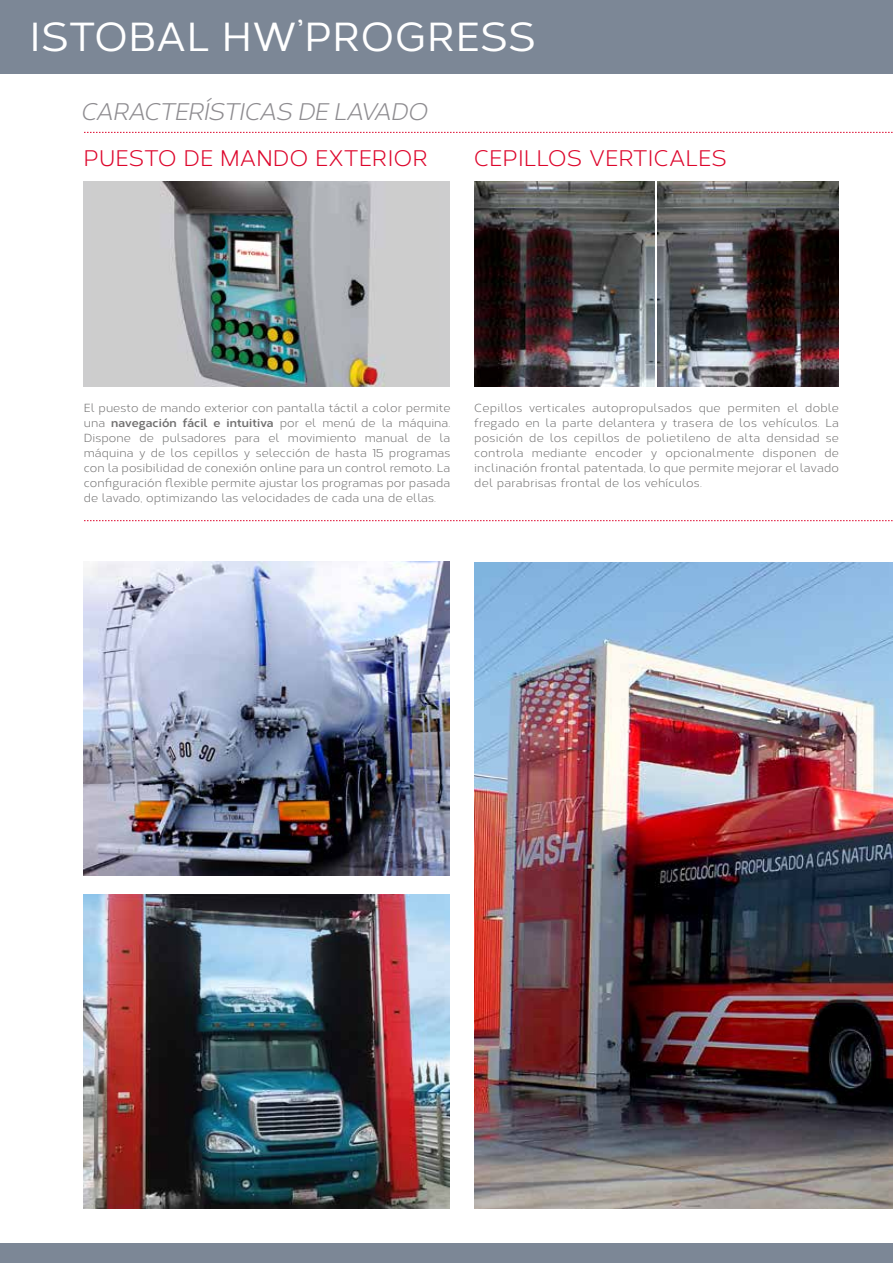
<style>
.page{position:relative;width:893px;height:1263px;background:#fff}
.page>*{position:absolute;margin:0;border:0;box-sizing:border-box;transform-origin:0 0}
.t1{font:500 40.5px "Corbert";letter-spacing:.01em;color:#fff}
.t2{font:italic 24px "Corbert";color:#8e8c90}
.t3{font:22.5px "Corbert";color:#dd052b}
.t4{font:11.7px/15px "Corbert";letter-spacing:.01em;color:#706f6f;text-align:justify}
.s1{font-weight:700}
</style>
<div class="page">
<svg style="left:84px;top:132px;width:809px;height:1px"></svg>
<div style="left:83px;top:181px;width:367px;height:205px;background:#cdcdce"></div>
<img style="left:160px;top:181px;width:225px;height:205px">
<img style="left:83px;top:561px;width:367px;height:315px">
<img style="left:83px;top:895px;width:367px;height:314px">
<svg style="left:84px;top:520px;width:809px;height:1px"></svg>
<img style="left:474px;top:181px;width:180px;height:205px">
<img style="left:658px;top:181px;width:181px;height:205px">
<div style="left:0;top:0;width:893px;height:74px;background:#7c8796"></div>
<div style="left:0;top:1244px;width:893px;height:19px;background:#7c8796"></div>
<img style="left:475px;top:562px;width:418px;height:647px">
<h1 class="t1" style="left:30px;top:7px;width:508px">ISTOBAL HW’PROGRESS</h1>
<h2 class="t2" style="left:80px;top:95px;width:354px">CARACTERÍSTICAS DE LAVADO</h2>
<h3 class="t3" style="left:83px;top:142px;width:346px">PUESTO DE MANDO EXTERIOR</h3>
<h3 class="t3" style="left:474px;top:142px;width:255px">CEPILLOS VERTICALES</h3>
<p class="t4" style="left:84px;top:400px;width:368px">El puesto de mando exterior con pantalla táctil a color permite una <span class="s1">navegación fácil e intuitiva</span> por el menú de la máquina.<br>Dispone de pulsadores para el movimiento manual de la máquina y de los cepillos y selección de hasta 15 programas con la posibilidad de conexión online para un control remoto. La configuración flexible permite ajustar los programas por pasada de lavado, optimizando las velocidades de cada una de ellas.</p>
<p class="t4" style="left:474px;top:400px;width:366px">Cepillos verticales autopropulsados que permiten el doble fregado en la parte delantera y trasera de los vehículos. La posición de los cepillos de polietileno de alta densidad se controla mediante encoder y opcionalmente disponen de inclinación frontal patentada, lo que permite mejorar el lavado del parabrisas frontal de los vehículos.</p>
</div>
